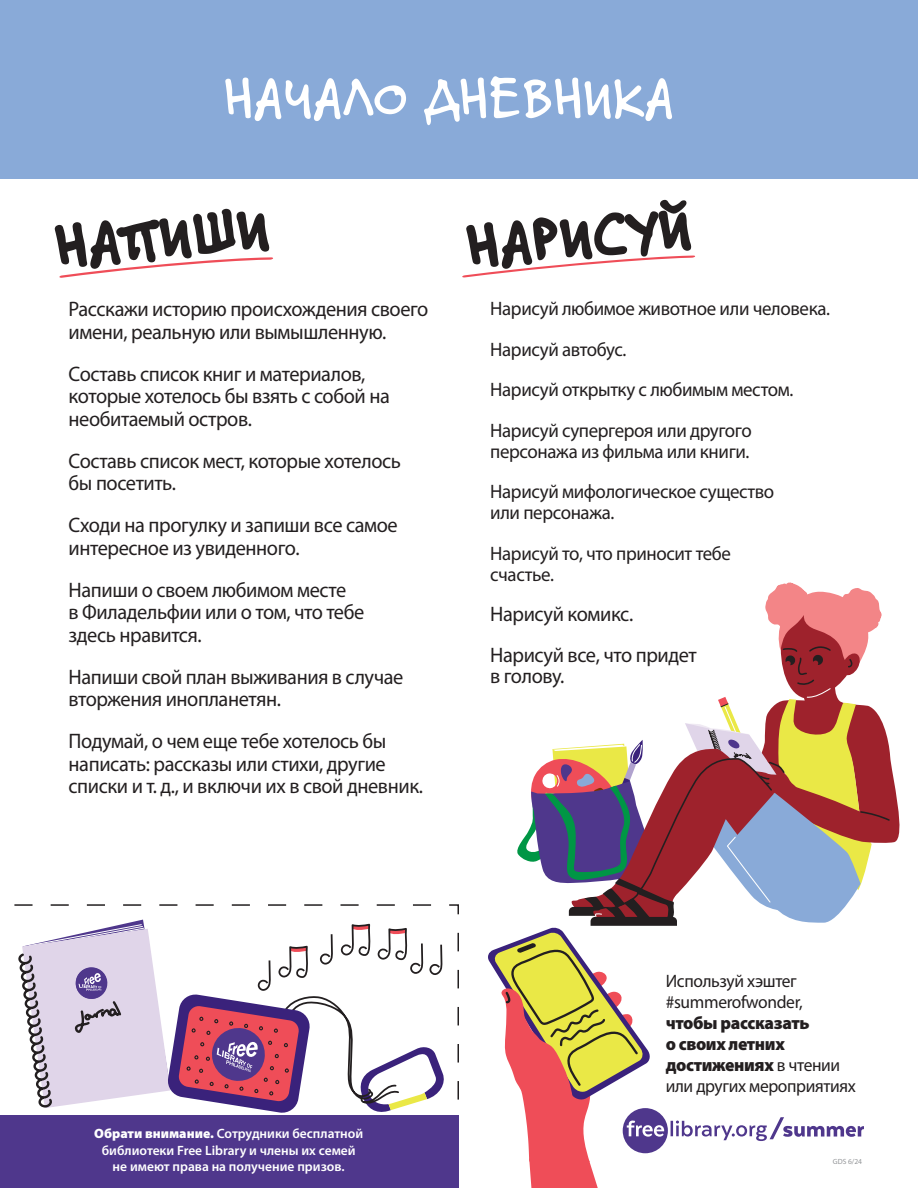
<style>
.page{position:relative;width:918px;height:1188px;background:#fff}
.page>*{position:absolute;margin:0;border:0;box-sizing:border-box;transform-origin:0 0}
.t1{font:800 60.15px "Felt Tip Roman";color:#231f20}
.t2{font:700 57.6px "Felt Tip Roman";color:#fff}
.t3{font:21px/22.5px "Myriad Pro";letter-spacing:-.02em;color:#231f20}
.t4{font:19.5px/40.5px "Myriad Pro";letter-spacing:-.02em;color:#231f20}
.t5{font:900 18px/21px "Myriad Pro";letter-spacing:-.02em;color:#231f20}
.t6{font:18px/21px "Myriad Pro";letter-spacing:-.02em;color:#231f20}
.t7{font:600 13.5px/16.5px "Myriad Pro";color:#fff;text-align:center}
.t8{font:7.5px "Myriad Pro";color:#939598}
.s1{font-weight:900}
.s2{font-weight:400}
</style>
<div class="page">
<div style="left:0;top:1116px;width:459px;height:72px;background:#4f378c"></div>
<div style="left:0;top:0;width:918px;height:178px;background:#89aad8"></div>
<svg style="left:257px;top:1115px;width:187px;height:1px"></svg>
<svg style="left:59px;top:257px;width:214px;height:21px"></svg>
<svg style="left:462px;top:255px;width:233px;height:23px"></svg>
<svg style="left:488px;top:582px;width:412px;height:606px"></svg>
<svg style="left:14px;top:904px;width:430px;height:209px"></svg>
<h2 class="t2" style="left:224px;top:58px;width:452px">НАЧАЛО ДНЕВНИКА</h2>
<h1 class="t1" style="left:52px;top:202px;width:216px;rotate:-5deg">НАПИШИ</h1>
<h1 class="t1" style="left:464px;top:202px;width:227px;rotate:-5deg">НАРИСУЙ</h1>
<p class="t3" style="left:69px;top:298px;width:361px">Расскажи историю происхождения своего имени, реальную или вымышленную.</p>
<p class="t3" style="left:69px;top:362px;width:323px">Составь список книг и материалов, которые хотелось бы взять с собой на необитаемый остров.</p>
<p class="t3" style="left:69px;top:449px;width:334px">Составь список мест, которые хотелось бы посетить.</p>
<p class="t3" style="left:69px;top:514px;width:331px">Сходи на прогулку и запиши все самое интересное из увиденного.</p>
<p class="t3" style="left:69px;top:578px;width:297px">Напиши о своем любимом месте<br>в Филадельфии или о том, что тебе здесь нравится.</p>
<p class="t3" style="left:69px;top:665px;width:336px">Напиши свой план выживания в случае вторжения инопланетян.</p>
<p class="t3" style="left:69px;top:730px;width:356px">Подумай, о чем еще тебе хотелось бы написать: рассказы или стихи, другие списки и т. д., и включи их в свой дневник.</p>
<p class="t4" style="left:490px;top:288px;width:341px">Нарисуй любимое животное или человека.<br>Нарисуй автобус.<br>Нарисуй открытку с любимым местом.<br>Нарисуй супергероя или другого</p>
<p class="t4" style="left:490px;top:431px;width:286px">персонажа из фильма или книги.<br>Нарисуй мифологическое существо</p>
<p class="t4" style="left:490px;top:492px;width:242px">или персонажа.<br>Нарисуй то, что приносит тебе</p>
<p class="t4" style="left:490px;top:554px;width:65px">счастье.</p>
<p class="t3" style="left:490px;top:594px;width:208px;line-height:40.5px">Нарисуй комикс.<br>Нарисуй все, что придет</p>
<p class="t3" style="left:490px;top:664px;width:76px">в голову.</p>
<p class="t7" style="left:94px;top:1126px;width:270px"><span class="s1">Обрати внимание.</span> Сотрудники бесплатной библиотеки Free Library и члены их семей не имеют права на получение призов.</p>
<p class="t6" style="left:666px;top:970px;width:139px">Используй хэштег #summerofwonder,</p>
<p class="t5" style="left:666px;top:1011px;width:192px">чтобы рассказать<br>о своих летних достижениях <span class="s2">в чтении или других мероприятиях</span></p>
<p class="t8" style="left:833px;top:1157px;width:31px">GDS 6/24</p>
</div>
